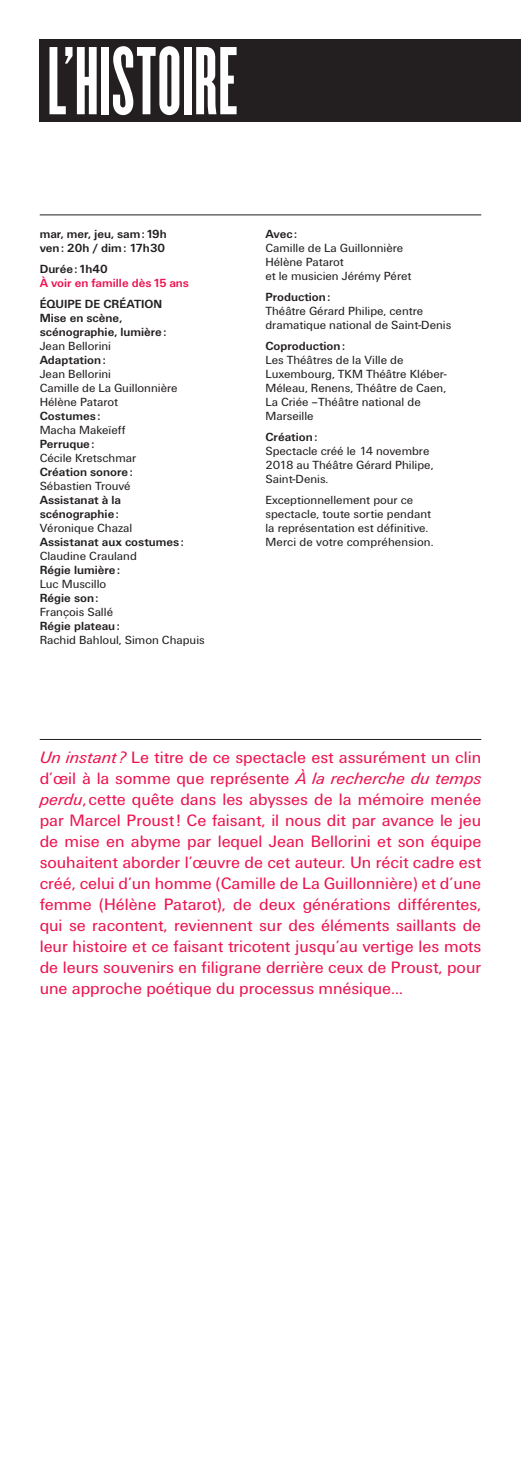
<style>
.page{position:relative;width:521px;height:1474px;background:#fff}
.page>*{position:absolute;margin:0;border:0;box-sizing:border-box;transform-origin:0 0}
.t1{font:84px "Champion HTF Bantamweight";letter-spacing:.015em;color:#fff}
.t2{font:17.15px/21px "Unitus T";color:#ed1450;text-align:justify}
.t3{font:12.25px/14px "Unitus T";color:#231f20}
.t4{font:700 12.25px/14px "Unitus T";color:#231f20}
.t5{font:700 12.25px "Unitus T";color:#ed1450}
.s1{font-style:italic}
</style>
<div class="page">
<hr style="left:40px;top:214px;width:441px;height:1px;background:#231f20">
<hr style="left:40px;top:739px;width:441px;height:1px;background:#231f20">
<div style="left:40px;top:40px;width:481px;height:82px;background:#231f20"></div>
<h1 class="t1" style="left:48px;top:29px;width:191px">L’HISTOIRE</h1>
<p class="t4" style="left:40px;top:226px;width:129px">mar, mer, jeu, sam:19h ven: 20h / dim: 17h30</p>
<p class="t4" style="left:40px;top:261px;width:70px">Durée:1h40</p>
<p class="t5" style="left:40px;top:275px;width:151px">À voir en famille dès15 ans</p>
<p class="t4" style="left:40px;top:296px;width:128px">ÉQUIPE DE CRÉATION<br>Mise en scène, scénographie, lumière:</p>
<p class="t3" style="left:40px;top:338px;width:73px">Jean Bellorini</p>
<p class="t4" style="left:40px;top:352px;width:67px">Adaptation:</p>
<p class="t3" style="left:40px;top:366px;width:139px">Jean Bellorini<br>Camille de La Guillonnière<br>Hélène Patarot</p>
<p class="t4" style="left:40px;top:408px;width:62px">Costumes :</p>
<p class="t3" style="left:40px;top:422px;width:87px">Macha Makeïeff</p>
<p class="t4" style="left:40px;top:436px;width:56px">Perruque:</p>
<p class="t3" style="left:40px;top:450px;width:98px">Cécile Kretschmar</p>
<p class="t4" style="left:40px;top:464px;width:95px">Création sonore:</p>
<p class="t3" style="left:40px;top:478px;width:92px">Sébastien Trouvé</p>
<p class="t4" style="left:40px;top:492px;width:83px">Assistanat à la scénographie:</p>
<p class="t3" style="left:40px;top:520px;width:94px">Véronique Chazal</p>
<p class="t4" style="left:40px;top:534px;width:146px">Assistanat aux costumes :</p>
<p class="t3" style="left:40px;top:548px;width:99px">Claudine Crauland</p>
<p class="t4" style="left:40px;top:562px;width:82px">Régie lumière:</p>
<p class="t3" style="left:40px;top:576px;width:68px">Luc Muscillo</p>
<p class="t4" style="left:40px;top:590px;width:60px">Régie son:</p>
<p class="t3" style="left:40px;top:604px;width:75px">François Sallé</p>
<p class="t4" style="left:40px;top:618px;width:82px">Régie plateau:</p>
<p class="t3" style="left:40px;top:632px;width:167px">Rachid Bahloul, Simon Chapuis</p>
<p class="t4" style="left:265px;top:226px;width:33px">Avec:</p>
<p class="t3" style="left:265px;top:240px;width:147px">Camille de La Guillonnière<br>Hélène Patarot<br>et le musicien Jérémy Péret</p>
<p class="t4" style="left:265px;top:289px;width:66px">Production:</p>
<p class="t3" style="left:265px;top:303px;width:187px">Théâtre Gérard Philipe, centre dramatique national de Saint-Denis</p>
<p class="t4" style="left:265px;top:338px;width:81px">Coproduction:</p>
<p class="t3" style="left:265px;top:352px;width:183px">Les Théâtres de la Ville de<br>Luxembourg, TKM Théâtre Kléber-<br>Méleau, Renens, Théâtre de Caen,<br>La Criée –Théâtre national de<br>Marseille</p>
<p class="t4" style="left:265px;top:429px;width:53px">Création:</p>
<p class="t3" style="left:265px;top:443px;width:169px">Spectacle créé le 14 novembre<br>2018 au Théâtre Gérard Philipe,<br>Saint-Denis.</p>
<p class="t3" style="left:265px;top:492px;width:170px">Exceptionnellement pour ce spectacle, toute sortie pendant la représentation est définitive.<br>Merci de votre compréhension.</p>
<p class="t2" style="left:40px;top:746px;width:443px"><span class="s1">Un instant ?</span> Le titre de ce spectacle est assurément un clin d’œil à la somme que représente <span class="s1">À la recherche du temps perdu</span>, cette quête dans les abysses de la mémoire menée par Marcel Proust! Ce faisant, il nous dit par avance le jeu de mise en abyme par lequel Jean Bellorini et son équipe souhaitent aborder l’œuvre de cet auteur. Un récit cadre est créé, celui d’un homme (Camille de La Guillonnière) et d’une femme (Hélène Patarot), de deux générations différentes, qui se racontent, reviennent sur des éléments saillants de leur histoire et ce faisant tricotent jusqu’au vertige les mots de leurs souvenirs en filigrane derrière ceux de Proust, pour une approche poétique du processus mnésique…</p>
</div>
